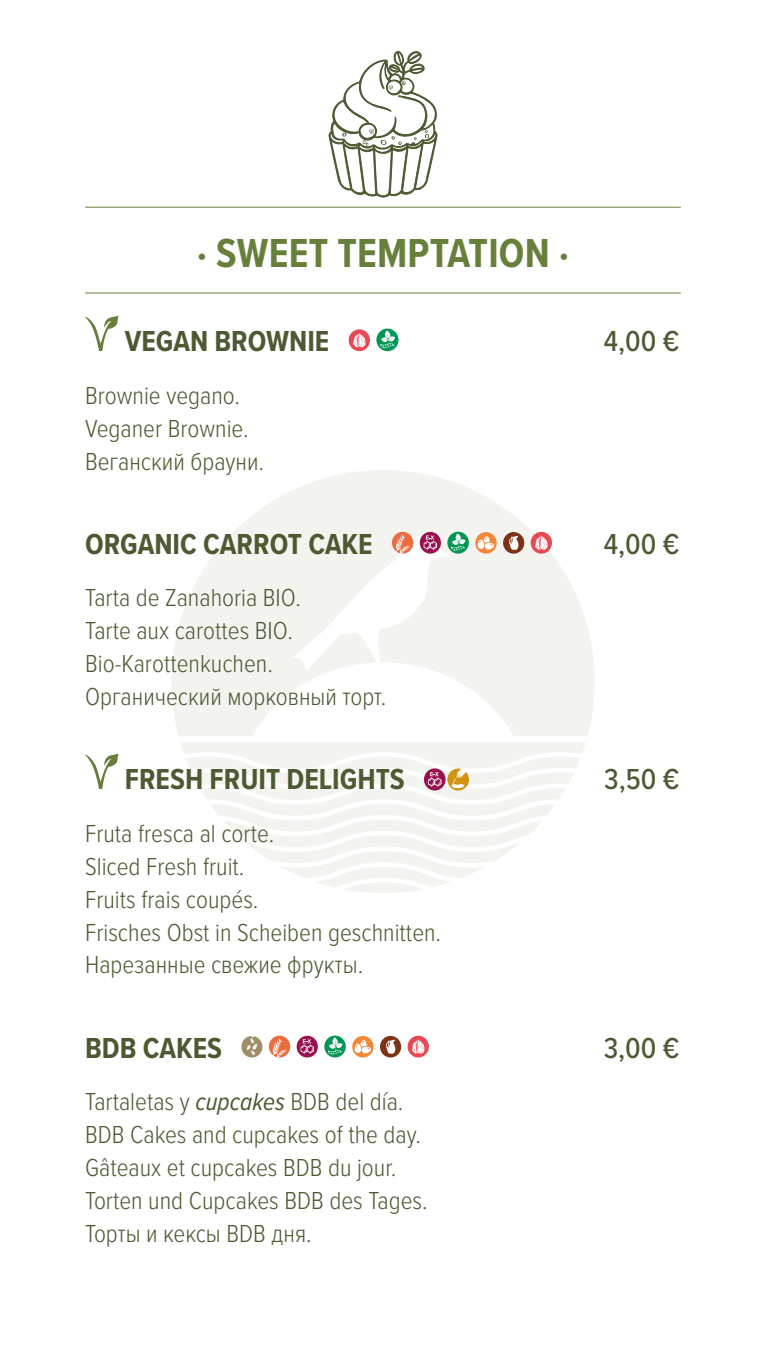
<style>
.page{position:relative;width:766px;height:1361px;background:#fff}
.page>*{position:absolute;margin:0;border:0;box-sizing:border-box;transform-origin:0 0}
.t1{font:700 42px "Proxima Nova Cond";letter-spacing:.005em;color:#66803b}
.t2{font:700 30px "Proxima Nova Cond";color:#4c5a32}
.t3{font:500 30px "Proxima Nova Cond";color:#4c5a32}
.t4{font:300 25.5px/33px "Proxima Nova Cond";color:#4c5a32}
.s1{font-weight:400;font-style:italic}
</style>
<div class="page">
<svg style="left:171px;top:470px;width:423px;height:266px;fill:#f3f4ef"></svg>
<hr style="left:85px;top:207px;width:595px;height:1px;background:#66803b">
<hr style="left:85px;top:292px;width:595px;height:1px;background:#66803b">
<svg style="left:85px;top:316px;width:33px;height:35px"></svg>
<svg style="left:348px;top:329px;width:22px;height:22px"></svg>
<svg style="left:353px;top:333px;width:12px;height:14px"></svg>
<div style="left:376px;top:329px;width:22px;height:22px;background:#009756;border-radius:50%"></div>
<svg style="left:380px;top:330px;width:15px;height:18px"></svg>
<svg style="left:392px;top:532px;width:21px;height:22px"></svg>
<svg style="left:419px;top:532px;width:22px;height:22px"></svg>
<svg style="left:423px;top:535px;width:14px;height:15px"></svg>
<svg style="left:447px;top:532px;width:21px;height:22px"></svg>
<svg style="left:451px;top:533px;width:14px;height:18px"></svg>
<svg style="left:475px;top:532px;width:21px;height:22px"></svg>
<svg style="left:477px;top:536px;width:17px;height:13px"></svg>
<div style="left:503px;top:532px;width:21px;height:22px;background:#7c3315;border-radius:50%"></div>
<svg style="left:509px;top:536px;width:9px;height:14px"></svg>
<svg style="left:530px;top:532px;width:22px;height:22px"></svg>
<svg style="left:535px;top:535px;width:12px;height:15px"></svg>
<svg style="left:85px;top:753px;width:33px;height:36px"></svg>
<svg style="left:181px;top:743px;width:404px;height:150px"></svg>
<svg style="left:241px;top:1036px;width:22px;height:22px"></svg>
<svg style="left:269px;top:1035px;width:21px;height:22px"></svg>
<svg style="left:296px;top:1035px;width:22px;height:22px"></svg>
<svg style="left:300px;top:1039px;width:14px;height:15px"></svg>
<svg style="left:324px;top:1035px;width:22px;height:22px"></svg>
<svg style="left:328px;top:1037px;width:14px;height:18px"></svg>
<div style="left:352px;top:1036px;width:21px;height:21px;background:#f18837;border-radius:50%"></div>
<svg style="left:354px;top:1040px;width:17px;height:13px"></svg>
<div style="left:380px;top:1036px;width:21px;height:21px;background:#7c3315;border-radius:50%"></div>
<svg style="left:386px;top:1039px;width:9px;height:14px"></svg>
<svg style="left:407px;top:1035px;width:22px;height:22px"></svg>
<svg style="left:412px;top:1039px;width:12px;height:15px"></svg>
<svg style="left:328px;top:51px;width:110px;height:147px"></svg>
<h1 class="t1" style="left:197px;top:222px;width:374px">· SWEET TEMPTATION ·</h1>
<p class="t2" style="left:125px;top:319px;width:206px">VEGAN BROWNIE</p>
<p class="t3" style="left:603px;top:319px;width:77px">4,00 €</p>
<p class="t4" style="left:85px;top:377px;width:180px">Brownie vegano.<br>Veganer Brownie.<br>Веганский брауни.</p>
<p class="t2" style="left:85px;top:521px;width:289px">ORGANIC CARROT CAKE</p>
<p class="t3" style="left:603px;top:521px;width:77px">4,00 €</p>
<p class="t4" style="left:85px;top:580px;width:302px">Tarta de Zanahoria BIO.<br>Tarte aux carottes BIO.<br>Bio-Karottenkuchen.<br>Органический морковный торт.</p>
<p class="t2" style="left:125px;top:757px;width:281px">FRESH FRUIT DELIGHTS</p>
<p class="t3" style="left:604px;top:757px;width:77px">3,50 €</p>
<p class="t4" style="left:85px;top:815px;width:357px">Fruta fresca al corte.<br>Sliced Fresh fruit.<br>Fruits frais coupés.<br>Frisches Obst in Scheiben geschnitten.<br>Нарезанные свежие фрукты.</p>
<p class="t2" style="left:85px;top:1025px;width:138px">BDB CAKES</p>
<p class="t3" style="left:603px;top:1025px;width:77px">3,00 €</p>
<p class="t4" style="left:85px;top:1083px;width:344px">Tartaletas y <span class="s1">cupcakes</span> BDB del día.<br>BDB Cakes and cupcakes of the day.<br>Gâteaux et cupcakes BDB du jour.<br>Torten und Cupcakes BDB des Tages.<br>Торты и кексы BDB дня.</p>
</div>
